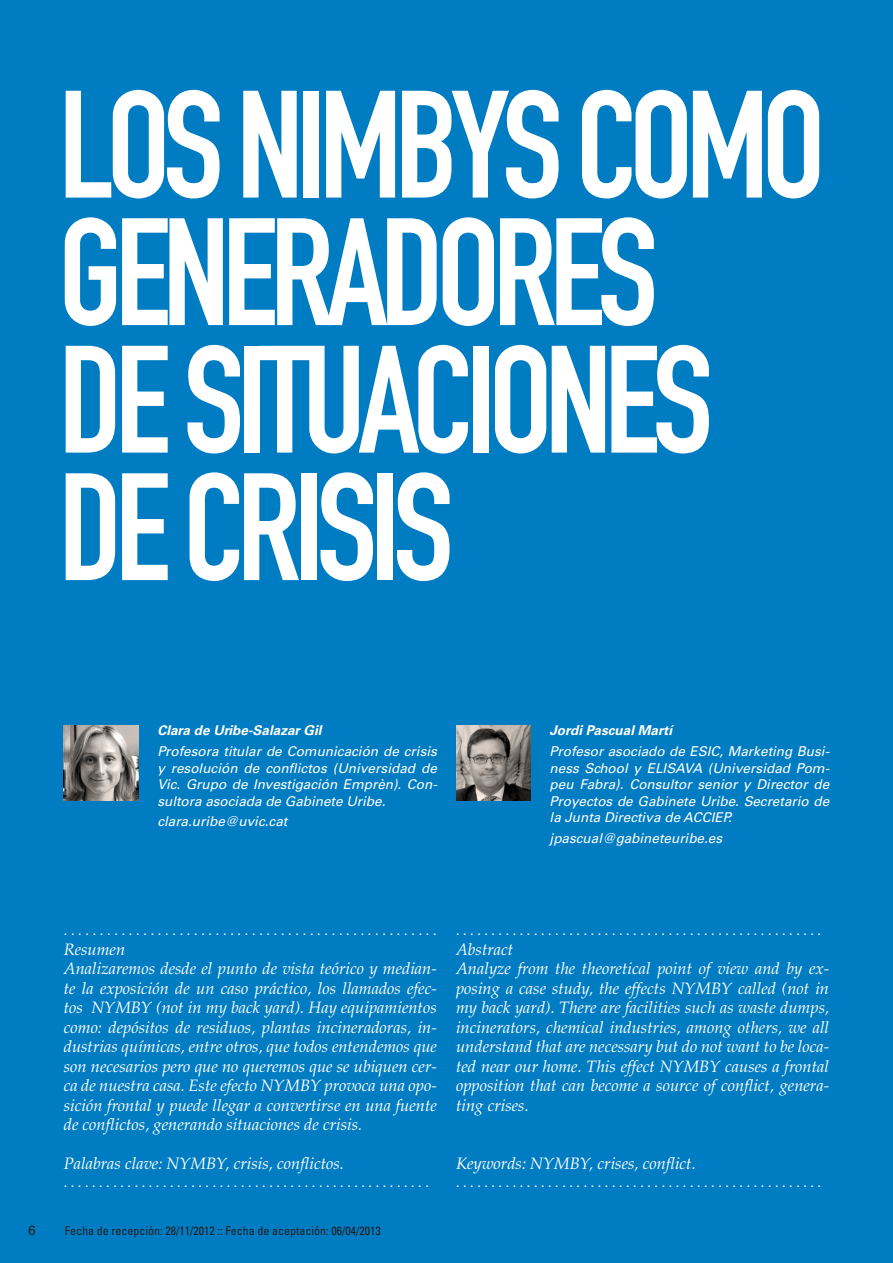
<style>
.page{position:relative;width:893px;height:1263px;background:#007cc2}
.page>*{position:absolute;margin:0;border:0;box-sizing:border-box;transform-origin:0 0}
.t1{font:150px/127.5px "DIN Engschrift";letter-spacing:-.05em;color:#fff}
.t2{font:italic 16.5px/19.5px "Palatino";color:#fff}
.t3{font:italic 13.5px/16.5px "Univers";color:#fff;text-align:justify}
.t4{font:italic 700 13.5px "Univers";color:#fff}
.t5{font:13.5px "Univers";color:#231f20}
.t6{font:12.75px "Univers";color:#fff}
.t7{font:condensed 12px "Univers";color:#231f20}
</style>
<div class="page">
<img style="left:64px;top:726px;width:74px;height:74px">
<img style="left:456px;top:726px;width:74px;height:74px">
<h1 class="t1" style="left:58px;top:82px;width:601px">LOS NIMBYS COMO<br>GENERADORES<br>DE SITUACIONE</h1>
<h1 class="t1" style="left:652px;top:337px;width:62px">S</h1>
<h1 class="t1" style="left:58px;top:465px;width:397px">DE CRISIS</h1>
<p class="t4" style="left:157px;top:723px;width:166px">Clara de Uribe-Salazar Gil</p>
<p class="t3" style="left:157px;top:743px;width:281px">Profesora titular de Comunicación de crisis y resolución de conflictos (Universidad de Vic. Grupo de Investigación Emprèn). Con&shy;sultora asociada de Gabinete Uribe.</p>
<p class="t3" style="left:157px;top:813px;width:131px">clara.uribe@uvic.cat</p>
<p class="t4" style="left:550px;top:723px;width:124px">Jordi Pascual Martí</p>
<p class="t3" style="left:550px;top:743px;width:281px">Profesor asociado de ESIC, Marketing Busi&shy;ness School y ELISAVA (Universidad Pom&shy;peu Fabra). Consultor senior y Director de Proyectos de Gabinete Uribe. Secretario de la Junta Directiva de ACCIEP.</p>
<p class="t3" style="left:550px;top:830px;width:174px">jpascual@gabineteuribe.es</p>
<p class="t5" style="left:28px;top:1222px;width:9px">6</p>
<p class="t6" style="left:64px;top:923px;width:374px">. . . . . . . . . . . . . . . . . . . . . . . . . . . . . . . . . . . . . . . . . . . . . . . . . . . .</p>
<p class="t2" style="left:64px;top:940px;width:375px">Resumen<br>Analizaremos desde el punto de vista teórico y median&shy;te la exposición de un caso práctico, los llamados efec&shy;tos NYMBY (not in my back yard). Hay equipamientos como: depósitos de residuos, plantas incineradoras, in&shy;dustrias químicas, entre otros, que todos entendemos que son necesarios pero que no queremos que se ubiquen cer&shy;ca de nuestra casa. Este efecto NYMBY provoca una opo&shy;sición frontal y puede llegar a convertirse en una fuente de conflictos, generando situaciones de crisis.</p>
<p class="t2" style="left:64px;top:1154px;width:282px">Palabras clave: NYMBY, crisis, conflictos.</p>
<p class="t6" style="left:64px;top:1175px;width:367px">. . . . . . . . . . . . . . . . . . . . . . . . . . . . . . . . . . . . . . . . . . . . . . . . . . . .</p>
<p class="t7" style="left:65px;top:1223px;width:317px">Fecha de recepción: 28/11/2012 :: Fecha de aceptación: 06/04/2013</p>
<p class="t6" style="left:456px;top:923px;width:367px">. . . . . . . . . . . . . . . . . . . . . . . . . . . . . . . . . . . . . . . . . . . . . . . . . . . .</p>
<p class="t2" style="left:456px;top:940px;width:375px">Abstract<br>Analyze from the theoretical point of view and by ex&shy;posing a case study, the effects NYMBY called (not in my back yard). There are facilities such as waste dumps, incinerators, chemical industries, among others, we all understand that are necessary but do not want to be loca&shy;ted near our home. This effect NYMBY causes a frontal opposition that can become a source of conflict, genera&shy;ting crises.</p>
<p class="t2" style="left:456px;top:1154px;width:241px">Keywords: NYMBY, crises, conflict.</p>
<p class="t6" style="left:456px;top:1175px;width:367px">. . . . . . . . . . . . . . . . . . . . . . . . . . . . . . . . . . . . . . . . . . . . . . . . . . . .</p>
</div>
